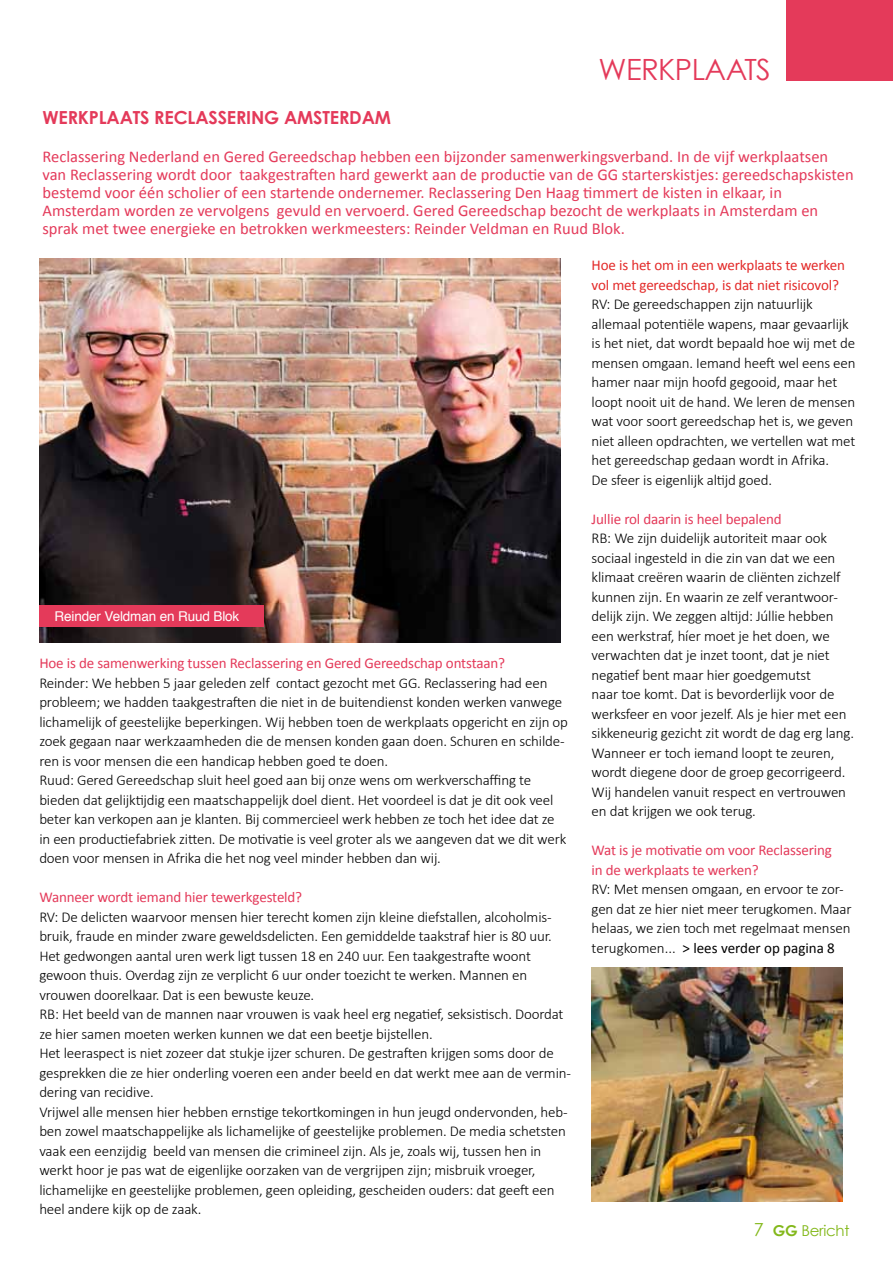
<style>
.page{position:relative;width:893px;height:1263px;background:#fff}
.page>*{position:absolute;margin:0;border:0;box-sizing:border-box;transform-origin:0 0}
.t1{font:29.25px "Century Gothic";letter-spacing:-.02em;color:#e43a5a}
.t2{font:700 18px "Century Gothic";letter-spacing:-.01em;color:#e43a5a}
.t3{font:16.5px/18.1px "Calibri";color:#e43a5a}
.t4{font:300 15px/19.5px "Calibri";letter-spacing:-.01em;color:#000}
.t5{font:15px/19.5px "Calibri";letter-spacing:-.01em;color:#e43a5a}
.t6{font:15px/19.5px "Calibri";letter-spacing:-.01em;color:#e32a29}
.t7{font:15px "Century Gothic";letter-spacing:-.02em;color:#83b81a}
.t8{font:13.5px "Helvetica";letter-spacing:-.01em;color:#fff}
.s1{font-weight:400}
.s2{font-size:18px}
.s3{font-weight:700}
</style>
<div class="page">
<img style="left:39px;top:259px;width:521px;height:383px">
<div style="left:786px;top:0;width:107px;height:80px;background:#e43a5a"></div>
<div style="left:39px;top:606px;width:225px;height:21px;background:#e43a5a"></div>
<img style="left:592px;top:967px;width:250px;height:234px">
<h1 class="t1" style="left:598px;top:52px;width:45px">WERKP</h1>
<h1 class="t1" style="left:692px;top:52px;width:66px">LAATS</h1>
<p class="t2" style="left:43px;top:106px;width:37px">WERKPLAATS</p>
<p class="t2" style="left:154px;top:106px;width:197px">RECLASSERING AMSTERDA</p>
<p class="t2" style="left:375px;top:106px;width:18px">M</p>
<p class="t3" style="left:43px;top:147px;width:813px">Reclassering Nederland en Gered Gereedschap hebben een bijzonder samenwerkingsverband. In de vijf werkplaatsen van Reclassering wordt door taakgestraften hard gewerkt aan de productie van de GG starterskistjes: gereedschapskisten bestemd voor één scholier of een startende ondernemer. Reclassering Den Haag timmert de kisten in elkaar, in Amsterdam worden ze vervolgens gevuld en vervoerd. Gered Gereedschap bezocht de werkplaats in Amsterdam en sprak met twee energieke en betrokken werkmeesters: Reinder Veldman en Ruud Blok.</p>
<p class="t8" style="left:55px;top:606px;width:186px">Reinder Veldman en Ruud Blok</p>
<p class="t5" style="left:39px;top:654px;width:467px">Hoe is de samenwerking tussen Reclassering en Gered Gereedschap ontstaan?</p>
<p class="t4" style="left:39px;top:672px;width:530px">Reinder: We hebben 5 jaar geleden zelf contact gezocht met GG. Reclassering had een probleem; we hadden taakgestraften die niet in de buitendienst konden werken vanwege lichamelijk of geestelijke beperkingen. Wij hebben toen de werkplaats opgericht en zijn op zoek gegaan naar werkzaamheden die de mensen konden gaan doen. Schuren en schilde&shy;ren is voor mensen die een handicap hebben goed te doen.<br>Ruud: Gered Gereedschap sluit heel goed aan bij onze wens om werkverschaffing te bieden dat gelijktijdig een maatschappelijk doel dient. Het voordeel is dat je dit ook veel beter kan verkopen aan je klanten. Bij commercieel werk hebben ze toch het idee dat ze in een productiefabriek zitten. De motivatie is veel groter als we aangeven dat we dit werk doen voor mensen in Afrika die het nog veel minder hebben dan wij.</p>
<p class="t5" style="left:39px;top:888px;width:264px">Wanneer wordt iemand hier tewerkgesteld?</p>
<p class="t4" style="left:39px;top:906px;width:533px">RV: De delicten waarvoor mensen hier terecht komen zijn kleine diefstallen, alcoholmis&shy;bruik, fraude en minder zware geweldsdelicten. Een gemiddelde taakstraf hier is 80 uur.<br>Het gedwongen aantal uren werk ligt tussen 18 en 240 uur. Een taakgestrafte woont gewoon thuis. Overdag zijn ze verplicht 6 uur onder toezicht te werken. Mannen en vrouwen doorelkaar. Dat is een bewuste keuze.<br>RB: Het beeld van de mannen naar vrouwen is vaak heel erg negatief, seksistisch. Doordat ze hier samen moeten werken kunnen we dat een beetje bijstellen.<br>Het leeraspect is niet zozeer dat stukje ijzer schuren. De gestraften krijgen soms door de gesprekken die ze hier onderling voeren een ander beeld en dat werkt mee aan de vermin&shy;dering van recidive.<br>Vrijwel alle mensen hier hebben ernstige tekortkomingen in hun jeugd ondervonden, heb&shy;ben zowel maatschappelijke als lichamelijke of geestelijke problemen. De media schetsten vaak een eenzijdig beeld van mensen die crimineel zijn. Als je, zoals wij, tussen hen in werkt hoor je pas wat de eigenlijke oorzaken van de vergrijpen zijn; misbruik vroeger, lichamelijke en geestelijke problemen, geen opleiding, gescheiden ouders: dat geeft een heel andere kijk op de zaak.</p>
<p class="t6" style="left:592px;top:255px;width:255px">Hoe is het om in een werkplaats te werken vol met gereedschap, is dat niet risicovol?</p>
<p class="t4" style="left:592px;top:294px;width:265px">RV: De gereedschappen zijn natuurlijk allemaal potentiële wapens, maar gevaarlijk is het niet, dat wordt bepaald hoe wij met de mensen omgaan. Iemand heeft wel eens een hamer naar mijn hoofd gegooid, maar het loopt nooit uit de hand. We leren de mensen wat voor soort gereedschap het is, we geven niet alleen opdrachten, we vertellen wat met het gereedschap gedaan wordt in Afrika.<br>De sfeer is eigenlijk altijd goed.</p>
<p class="t5" style="left:592px;top:509px;width:192px">Jullie rol daarin is heel bepalend</p>
<p class="t4" style="left:592px;top:528px;width:264px">RB: We zijn duidelijk autoriteit maar ook sociaal ingesteld in die zin van dat we een klimaat creëren waarin de cliënten zichzelf kunnen zijn. En waarin ze zelf verantwoor&shy;delijk zijn. We zeggen altijd: Júllie hebben een werkstraf, híer moet je het doen, we verwachten dat je inzet toont, dat je niet negatief bent maar hier goedgemutst<br>naar toe komt. Dat is bevorderlijk voor de werksfeer en voor jezelf. Als je hier met een sikkeneurig gezicht zit wordt de dag erg lang.<br>Wanneer er toch iemand loopt te zeuren, wordt diegene door de groep gecorrigeerd.<br>Wij handelen vanuit respect en vertrouwen en dat krijgen we ook terug.</p>
<p class="t5" style="left:592px;top:840px;width:242px">Wat is je motivatie om voor Reclassering in de werkplaats te werken?</p>
<p class="t4" style="left:592px;top:879px;width:262px">RV: Met mensen omgaan, en ervoor te zor&shy;gen dat ze hier niet meer terugkomen. Maar helaas, we zien toch met regelmaat mensen terugkomen... <span class="s1">&gt; lees verder op pagina 8</span></p>
<p class="t7" style="left:754px;top:1222px;width:97px"><span class="s2">7</span> <span class="s3">GG</span> BERICHT</p>
</div>
